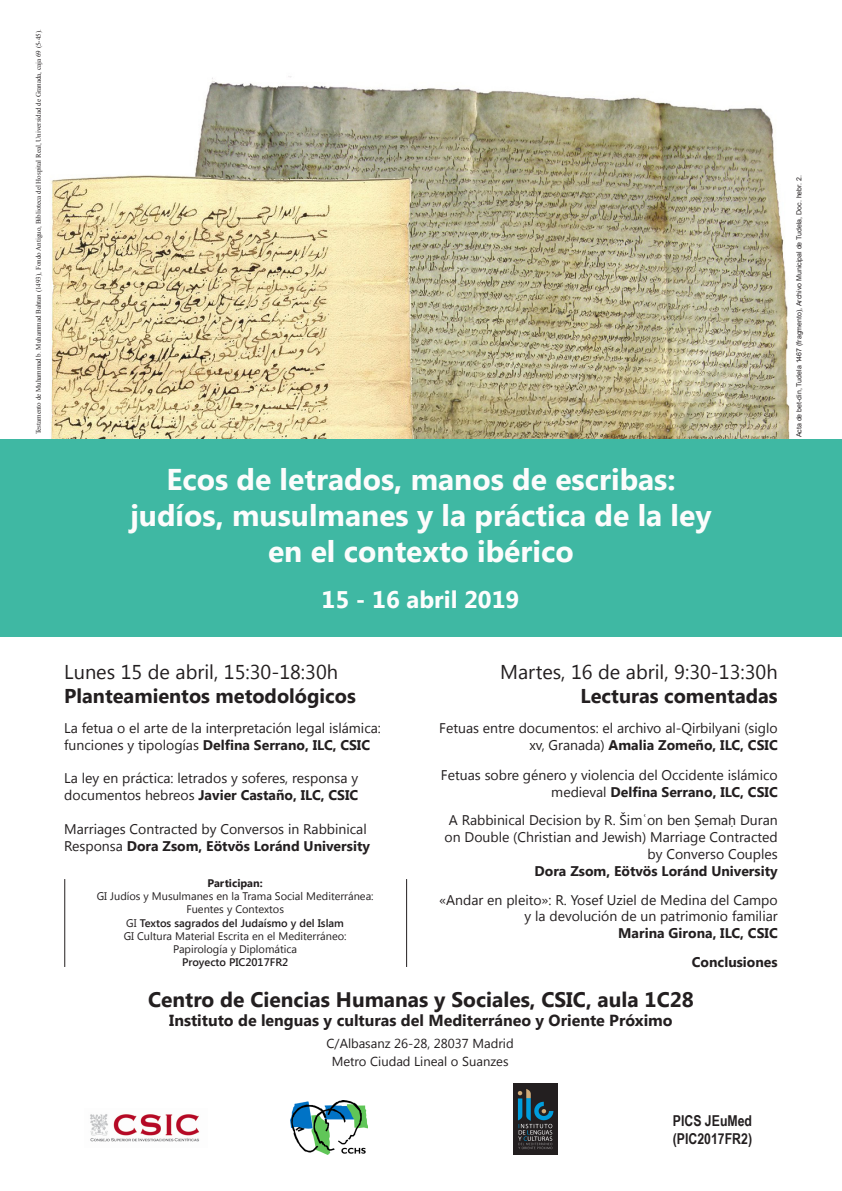
<style>
.page{position:relative;width:842px;height:1191px;background:#fff}
.page>*{position:absolute;margin:0;border:0;box-sizing:border-box;transform-origin:0 0}
.t1{font:700 30px/36px "Segoe UI";color:#fcfcfc;text-align:center}
.t2{font:700 24px "Segoe UI";color:#fdfdfd}
.t3{font:700 21px "Segoe UI";color:#231f20}
.t4{font:20px "Segoe UI";color:#231f20}
.t5{font:700 20px "Segoe UI";color:#231f20}
.t6{font:700 16px "Segoe UI";color:#231f20}
.t7{font:700 15px "Arial Narrow";color:#231f20}
.t8{font:14px/16.8px "Segoe UI";color:#231f20;text-align:right}
.t9{font:700 14px "Segoe UI";color:#231f20}
.t10{font:13px "Segoe UI";color:#231f20}
.t11{font:11px/13.2px "Segoe UI";color:#231f20;text-align:center}
.t12{font:700 11px "Segoe UI";color:#231f20}
.t13{font:7px "Times New Roman";color:#231f20}
.t14{font:7px "Arial";color:#231f20}
.s1{font-weight:700}
.s2{font-weight:600}
</style>
<div class="page">
<img style="left:50px;top:76px;width:740px;height:363px">
<div style="left:0;top:439px;width:842px;height:198px;background:#3fb8a3"></div>
<img style="left:90px;top:1114px;width:110px;height:28px">
<img style="left:290px;top:1100px;width:77px;height:55px">
<img style="left:514px;top:1083px;width:43px;height:72px">
<hr style="left:406px;top:879px;width:1px;height:88px;background:#231f20">
<hr style="left:64px;top:879px;width:1px;height:88px;background:#231f20">
<p class="t13" style="left:34px;top:434px;width:407px;rotate:-90deg">Testamento de Muhammad b. Muhammad Bahtan (1493), Fondo Antiguo, Biblioteca del Hospital Real, Universidad de Granada, caja 69 (5-45).</p>
<p class="t1" style="left:130px;top:460px;width:583px">Ecos de letrados, manos de escribas: judíos, musulmanes y la práctica de la ley en el contexto ibérico</p>
<p class="t2" style="left:322px;top:582px;width:199px">15 - 16 abril 2019</p>
<p class="t14" style="left:794px;top:437px;width:264px;rotate:-90deg">Acta de bet-din, Tudela 1467 (fragmento), Archivo Municipal de Tudela, Doc. hebr. 2.</p>
<p class="t4" style="left:64px;top:658px;width:275px">Lunes 15 de abril, 15:30-18:30h</p>
<p class="t5" style="left:64px;top:682px;width:293px">Planteamientos metodológicos</p>
<p class="t8" style="left:64px;top:719px;width:318px;text-align:left">La fetua o el arte de la interpretación legal islámica: funciones y tipologías <span class="s1">Delfina Serrano, ILC, CSIC</span></p>
<p class="t8" style="left:64px;top:769px;width:295px;text-align:left">La ley en práctica: letrados y soferes, responsa y documentos hebreos <span class="s1">Javier Castaño, ILC, CSIC</span></p>
<p class="t8" style="left:64px;top:819px;width:307px;text-align:left">Marriages Contracted by Conversos in Rabbinical<br>Responsa <span class="s1">Dora Zsom, Eötvös Loránd University</span></p>
<p class="t12" style="left:208px;top:875px;width:57px">Participan:</p>
<p class="t11" style="left:97px;top:889px;width:278px">GI Judíos y Musulmanes en la Trama Social Mediterránea:<br>Fuentes y Contextos<br>GI <span class="s2">Textos sagrados del Judaísmo y del Islam</span></p>
<p class="t11" style="left:124px;top:929px;width:224px">GI Cultura Material Escrita en el Mediterráneo:<br>Papirología y Diplomática<br><span class="s2">Proyecto PIC2017FR2</span></p>
<p class="t4" style="left:500px;top:658px;width:279px">Martes, 16 de abril, 9:30-13:30h</p>
<p class="t5" style="left:581px;top:682px;width:199px">Lecturas comentadas</p>
<p class="t8" style="left:439px;top:719px;width:340px">Fetuas entre documentos: el archivo al-Qirbilyani (siglo xv, Granada) <span class="s1">Amalia Zomeño, ILC, CSIC</span></p>
<p class="t8" style="left:441px;top:765px;width:338px">Fetuas sobre género y violencia del Occidente islámico medieval <span class="s1">Delfina Serrano, ILC, CSIC</span></p>
<p class="t8" style="left:445px;top:811px;width:335px">A Rabbinical Decision by R. Šimʿon ben Ṣemaḥ Duran on Double (Christian and Jewish) Marriage Contracted by Converso Couples<br><span class="s1">Dora Zsom, Eötvös Loránd University</span></p>
<p class="t8" style="left:439px;top:890px;width:340px">«Andar en pleito»: R. Yosef Uziel de Medina del Campo y la devolución de un patrimonio familiar<br><span class="s1">Marina Girona, ILC, CSIC</span></p>
<p class="t9" style="left:692px;top:952px;width:87px">Conclusiones</p>
<p class="t3" style="left:148px;top:984px;width:547px">Centro de Ciencias Humanas y Sociales, CSIC, aula 1C28</p>
<p class="t6" style="left:169px;top:1009px;width:505px">Instituto de lenguas y culturas del Mediterráneo y Oriente Próximo</p>
<p class="t10" style="left:327px;top:1034px;width:189px">C/Albasanz 26-28, 28037 Madrid</p>
<p class="t10" style="left:332px;top:1052px;width:178px">Metro Ciudad Lineal o Suanzes</p>
<p class="t7" style="left:673px;top:1109px;width:81px">PICS JEuMed</p>
<p class="t7" style="left:673px;top:1127px;width:81px">(PIC2017FR2)</p>
</div>
